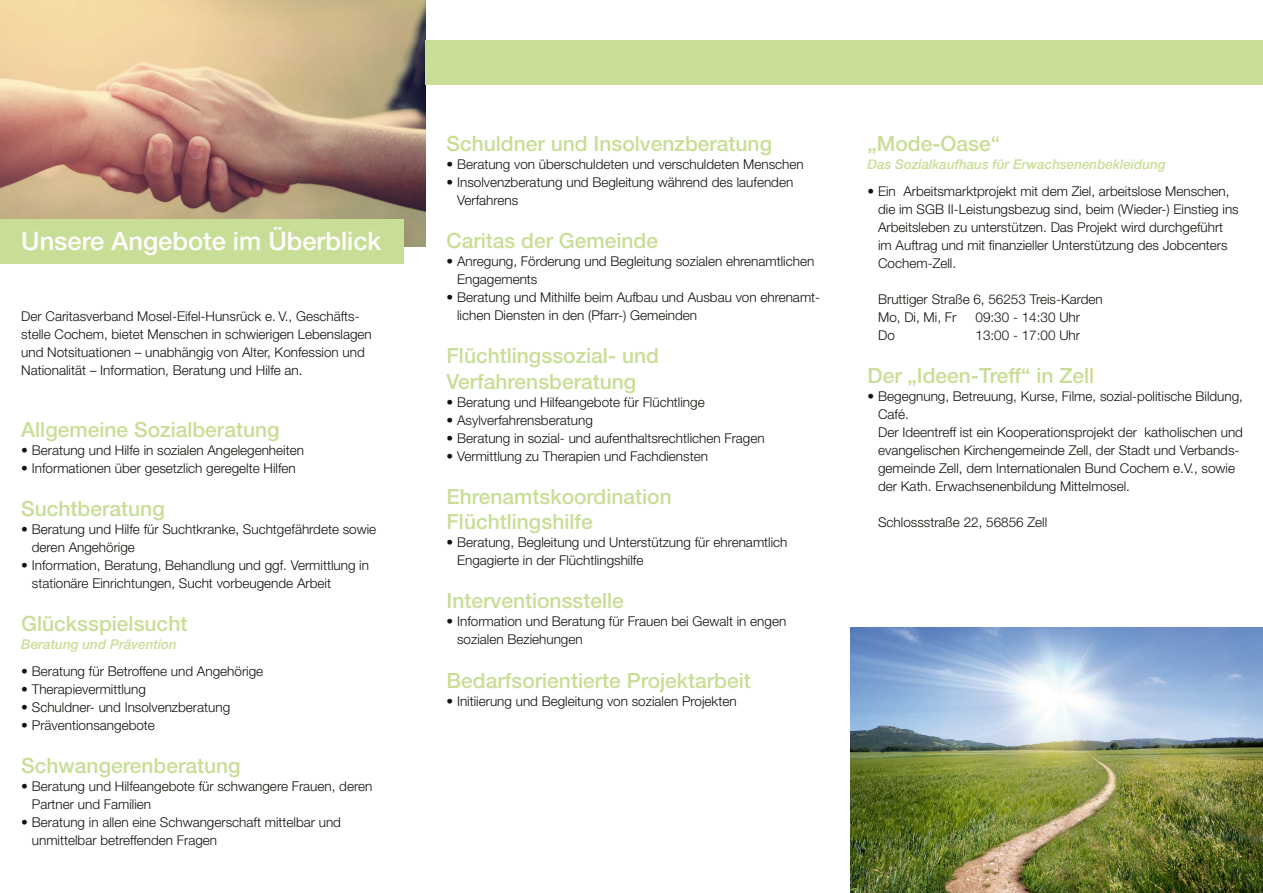
<style>
.page{position:relative;width:1263px;height:893px;background:#fff}
.page>*{position:absolute;margin:0;border:0;box-sizing:border-box;transform-origin:0 0}
.t1{font:500 25.5px "Helvetica Neue LT Std";color:#fff}
.Thema{font:500 21px/25.2px "Helvetica Neue LT Std";color:#c8de96}
.Copytext{font:300 13.5px/18px "Helvetica Neue LT Std";color:#12120d}
.Thema-2{font:italic 500 13.5px "Helvetica Neue LT Std";color:#c8de96}
</style>
<div class="page">
<img style="left:0;top:0;width:425px;height:247px">
<img style="left:850px;top:627px;width:413px;height:266px">
<div style="left:425px;top:40px;width:838px;height:45px;background:#c8de96"></div>
<div style="left:0;top:219px;width:404px;height:45px;background:#c8de96"></div>
<p class="t1" style="left:21px;top:226px;width:361px">Unsere Angebote im Überblick</p>
<p class="Copytext" style="left:21px;top:307px;width:352px">Der Caritasverband Mosel-Eifel-Hunsrück e. V., Geschäfts&shy;stelle Cochem, bietet Menschen in schwierigen Lebenslagen und Notsituationen – unabhängig von Alter, Konfession und Nationalität – Information, Beratung und Hilfe an.</p>
<p class="Thema" style="left:21px;top:416px;width:260px">Allgemeine Sozialberatung</p>
<p class="Copytext" style="left:21px;top:440px;width:284px">• Beratung und Hilfe in sozialen Angelegenheiten</p>
<p class="Copytext" style="left:21px;top:458px;width:276px">• Informationen über gesetzlich geregelte Hilfen</p>
<p class="Thema" style="left:21px;top:495px;width:145px">Suchtberatung</p>
<p class="Copytext" style="left:32px;top:520px;width:346px;text-indent:-11px">• Beratung und Hilfe für Suchtkranke, Suchtgefährdete sowie deren Angehörige</p>
<p class="Copytext" style="left:32px;top:556px;width:339px;text-indent:-11px">• Information, Beratung, Behandlung und ggf. Vermittlung in stationäre Einrichtungen, Sucht vorbeugende Arbeit</p>
<p class="Thema" style="left:21px;top:611px;width:168px">Glücksspielsucht</p>
<p class="Thema-2" style="left:21px;top:636px;width:157px">Beratung und Prävention</p>
<p class="Copytext" style="left:21px;top:661px;width:243px">• Beratung für Betroffene und Angehörige</p>
<p class="Copytext" style="left:21px;top:679px;width:126px">• Therapievermittlung</p>
<p class="Copytext" style="left:21px;top:697px;width:210px">• Schuldner- und Insolvenzberatung</p>
<p class="Copytext" style="left:21px;top:715px;width:135px">• Präventionsangebote</p>
<p class="Thema" style="left:21px;top:752px;width:221px">Schwangerenberatung</p>
<p class="Copytext" style="left:32px;top:777px;width:342px;text-indent:-11px">• Beratung und Hilfeangebote für schwangere Frauen, deren<br>Partner und Familien</p>
<p class="Copytext" style="left:32px;top:813px;width:311px;text-indent:-11px">• Beratung in allen eine Schwangerschaft mittelbar und unmittelbar betreffenden Fragen</p>
<p class="Thema" style="left:446px;top:131px;width:327px">Schuldner und Insolvenzberatung</p>
<p class="Copytext" style="left:446px;top:155px;width:359px">• Beratung von überschuldeten und verschuldeten Menschen</p>
<p class="Copytext" style="left:457px;top:173px;width:338px;text-indent:-11px">• Insolvenzberatung und Begleitung während des laufenden<br>Verfahrens</p>
<p class="Thema" style="left:446px;top:228px;width:213px">Caritas der Gemeinde</p>
<p class="Copytext" style="left:457px;top:252px;width:359px;text-indent:-11px">• Anregung, Förderung und Begleitung sozialen ehrenamtlichen<br>Engagements</p>
<p class="Copytext" style="left:457px;top:288px;width:363px;text-indent:-11px">• Beratung und Mithilfe beim Aufbau und Ausbau von ehrenamt&shy;lichen Diensten in den (Pfarr-) Gemeinden</p>
<p class="Thema" style="left:446px;top:343px;width:214px">Flüchtlingssozial- und<br>Verfahrensberatung</p>
<p class="Copytext" style="left:446px;top:393px;width:260px">• Beratung und Hilfeangebote für Flüchtlinge</p>
<p class="Copytext" style="left:446px;top:411px;width:148px">• Asylverfahrensberatung</p>
<p class="Copytext" style="left:446px;top:429px;width:320px">• Beratung in sozial- und aufenthaltsrechtlichen Fragen</p>
<p class="Copytext" style="left:446px;top:447px;width:263px">• Vermittlung zu Therapien und Fachdiensten</p>
<p class="Thema" style="left:446px;top:484px;width:227px">Ehrenamtskoordination</p>
<p class="Thema" style="left:446px;top:509px;width:148px">Flüchtlingshilfe</p>
<p class="Copytext" style="left:457px;top:533px;width:332px;text-indent:-11px">• Beratung, Begleitung und Unterstützung für ehrenamtlich<br>Engagierte in der Flüchtlingshilfe</p>
<p class="Thema" style="left:446px;top:588px;width:179px">Interventionsstelle</p>
<p class="Copytext" style="left:457px;top:612px;width:331px;text-indent:-11px">• Information und Beratung für Frauen bei Gewalt in engen sozialen Beziehungen</p>
<p class="Thema" style="left:446px;top:667px;width:306px">Bedarfsorientierte Projektarbeit</p>
<p class="Copytext" style="left:446px;top:691px;width:292px">• Initiierung und Begleitung von sozialen Projekten</p>
<p class="Thema" style="left:867px;top:131px;width:134px">„Mode-Oase“</p>
<p class="Thema-2" style="left:867px;top:156px;width:300px">Das Sozialkaufhaus für Erwachsenenbekleidung</p>
<p class="Copytext" style="left:878px;top:181px;width:362px;text-indent:-11px">• Ein Arbeitsmarktprojekt mit dem Ziel, arbeitslose Menschen, die im SGB II-Leistungsbezug sind, beim (Wieder-) Einstieg ins Arbeitsleben zu unterstützen. Das Projekt wird durchgeführt im Auftrag und mit finanzieller Unterstützung des Jobcenters Cochem-Zell.</p>
<p class="Copytext" style="left:878px;top:289px;width:226px">Bruttiger Straße 6, 56253 Treis-Karden<br>Mo, Di, Mi, Fr</p>
<p class="Copytext" style="left:975px;top:307px;width:106px">09:30 - 14:30 Uhr</p>
<p class="Copytext" style="left:878px;top:325px;width:18px">Do</p>
<p class="Copytext" style="left:975px;top:325px;width:106px">13:00 - 17:00 Uhr</p>
<p class="Thema" style="left:867px;top:362px;width:228px">Der „Ideen-Treff“ in Zell</p>
<p class="Copytext" style="left:878px;top:387px;width:366px;text-indent:-11px">• Begegnung, Betreuung, Kurse, Filme, sozial-politische Bildung, Café.<br>Der Ideentreff ist ein Kooperationsprojekt der katholischen und evangelischen Kirchengemeinde Zell, der Stadt und Verbands&shy;gemeinde Zell, dem Internationalen Bund Cochem e.V., sowie der Kath. Erwachsenenbildung Mittelmosel.</p>
<p class="Copytext" style="left:878px;top:513px;width:171px">Schlossstraße 22, 56856 Zell</p>
</div>
